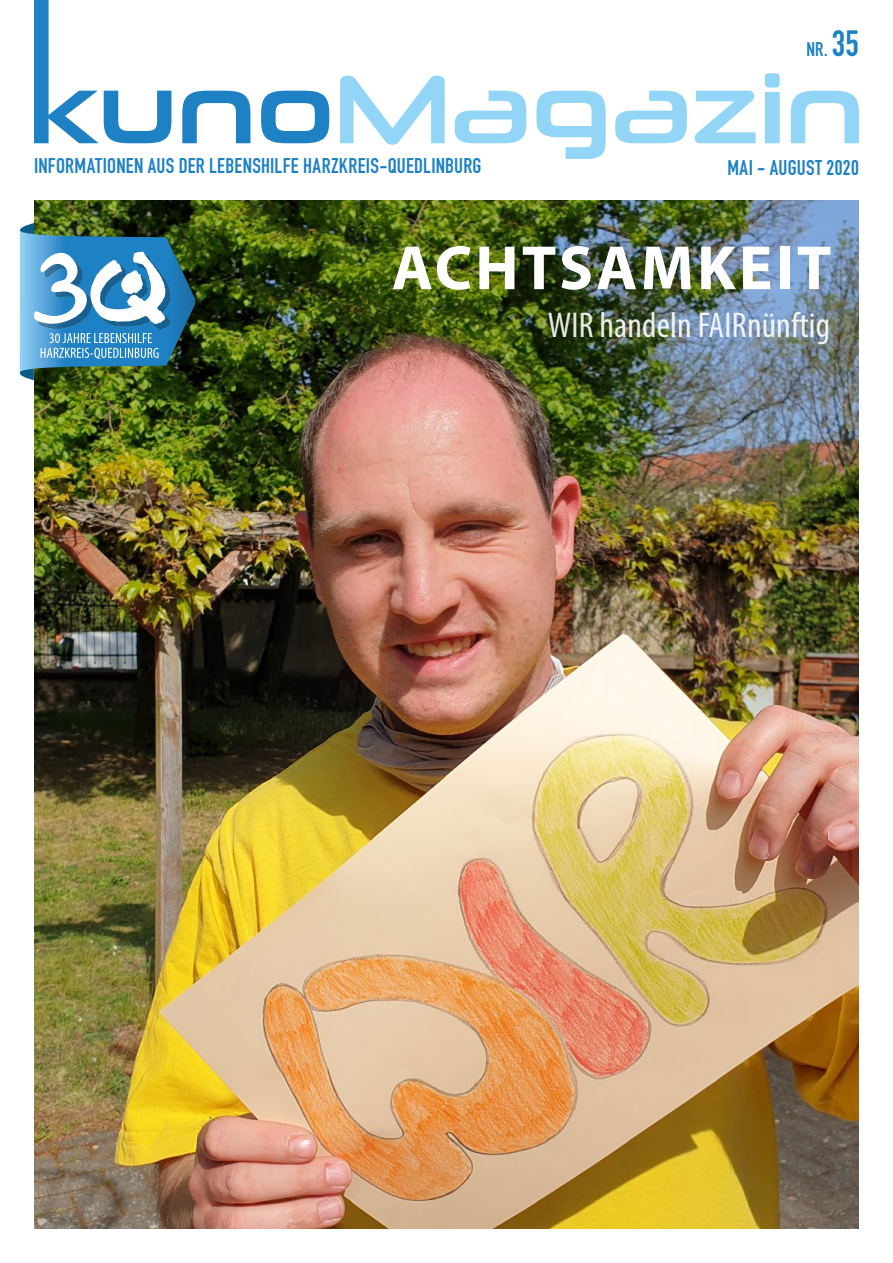
<style>
.page{position:relative;width:893px;height:1263px;background:#fff}
.page>*{position:absolute;margin:0;border:0;box-sizing:border-box;transform-origin:0 0}
.t1{font:700 63px "Myriad Pro";letter-spacing:.05em;color:#fff}
.t2{font:condensed 36px "Myriad Pro";letter-spacing:.005em;color:#fff}
.t3{font:700 21px "DIN Condensed";letter-spacing:.015em;color:#1d81c4}
.t4{font:700 19.5px "DIN Condensed";color:#1d81c4}
.s1{font-size:36px}
</style>
<div class="page">
<img style="left:34px;top:201px;width:825px;height:1028px">
<svg style="left:20px;top:223px;width:175px;height:157px;background:#558ea6"></svg>
<svg style="left:34px;top:0;width:137px;height:143px"></svg>
<svg style="left:182px;top:91px;width:68px;height:52px"></svg>
<svg style="left:261px;top:91px;width:68px;height:52px"></svg>
<svg style="left:340px;top:76px;width:105px;height:69px"></svg>
<svg style="left:455px;top:91px;width:71px;height:52px"></svg>
<svg style="left:536px;top:91px;width:70px;height:68px"></svg>
<svg style="left:615px;top:91px;width:72px;height:52px"></svg>
<svg style="left:695px;top:91px;width:61px;height:52px"></svg>
<svg style="left:765px;top:73px;width:15px;height:70px"></svg>
<svg style="left:791px;top:91px;width:68px;height:52px"></svg>
<p class="t4" style="left:806px;top:37px;width:54px">NR. <span class="s1">35</span></p>
<p class="t3" style="left:34px;top:152px;width:449px">INFORMATIONEN AUS DER LEBENSHILFE HARZKREIS-QUEDLINBURG</p>
<p class="t3" style="left:727px;top:153px;width:133px">MAI - AUGUST 2020</p>
<h1 class="t1" style="left:392px;top:227px;width:441px">ACHTSAMKEIT</h1>
<h2 class="t2" style="left:548px;top:303px;width:284px">WIR handeln FAIRnünftig</h2>
</div>
